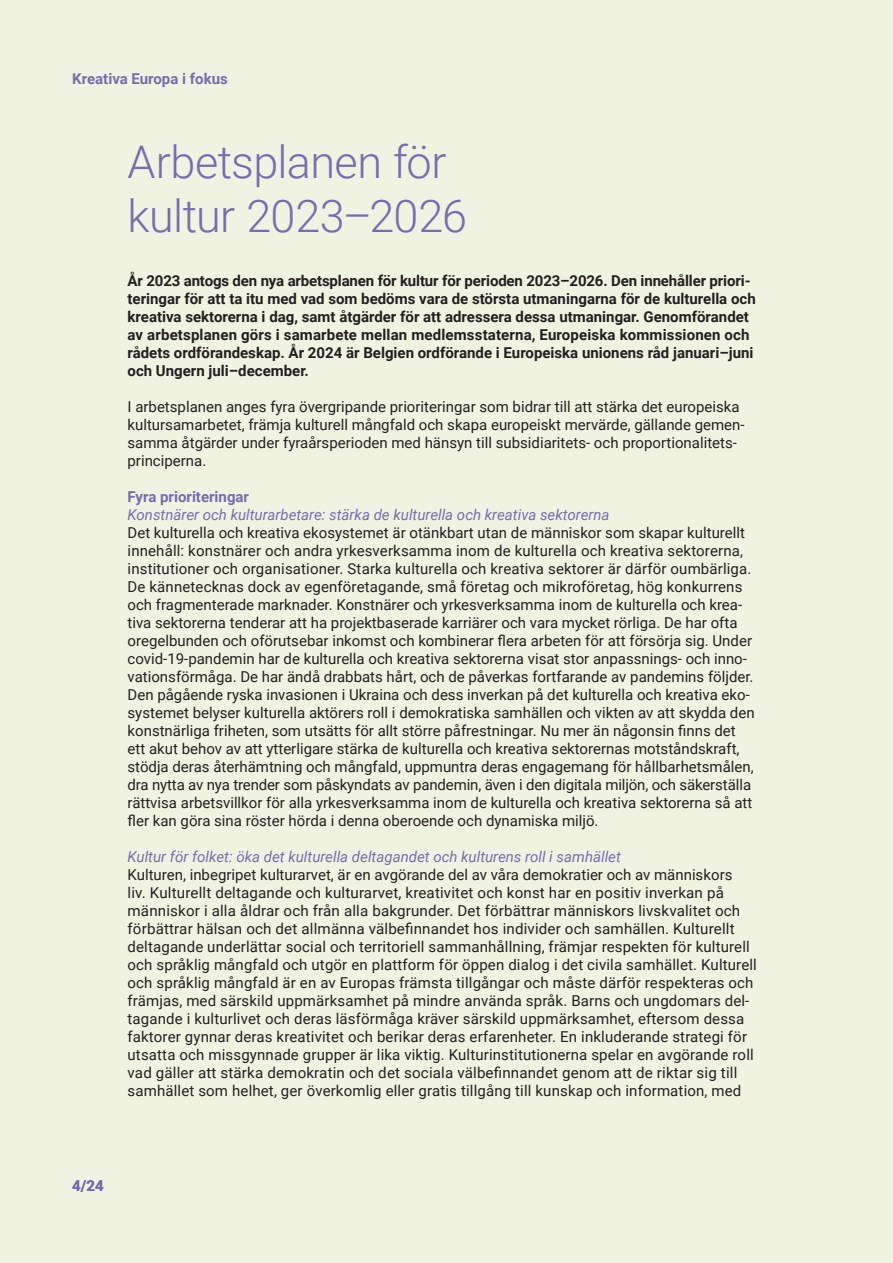
<style>
.page{position:relative;width:893px;height:1263px;background:#f1f3e2}
.page>*{position:absolute;margin:0;border:0;box-sizing:border-box;transform-origin:0 0}
.t1{font:300 45px/54px "Roboto";letter-spacing:-.015em;color:#766cb1}
.t2{font:15px/18px "Roboto";color:#231f20}
.t3{font:700 15px/18px "Roboto";color:#231f20}
.t4{font:italic 15px "Roboto";color:#766cb1}
.t5{font:700 15px "Roboto";color:#766cb1}
</style>
<div class="page">
<p class="t5" style="left:72px;top:68px;width:157px">Kreativa Europa i fokus</p>
<h1 class="t1" style="left:128px;top:134px;width:341px">Arbetsplanen för kultur 2023–2026</h1>
<p class="t3" style="left:128px;top:271px;width:630px">År 2023 antogs den nya arbetsplanen för kultur för perioden 2023–2026. Den innehåller priori&shy;teringar för att ta itu med vad som bedöms vara de största utmaningarna för de kulturella och kreativa sektorerna i dag, samt åtgärder för att adressera dessa utmaningar. Genomförandet av arbetsplanen görs i samarbete mellan medlemsstaterna, Europeiska kommissionen och rådets ordförandeskap. År 2024 är Belgien ordförande i Europeiska unionens råd januari–juni och Ungern juli–december.</p>
<p class="t2" style="left:128px;top:397px;width:618px">I arbetsplanen anges fyra övergripande prioriteringar som bidrar till att stärka det europeiska kultursamarbetet, främja kulturell mångfald och skapa europeiskt mervärde, gällande gemen&shy;samma åtgärder under fyraårsperioden med hänsyn till subsidiaritets- och proportionalitets&shy;principerna.</p>
<p class="t5" style="left:128px;top:486px;width:123px">Fyra prioriteringar</p>
<p class="t4" style="left:128px;top:504px;width:483px">Konstnärer och kulturarbetare: stärka de kulturella och kreativa sektorerna</p>
<p class="t2" style="left:128px;top:523px;width:619px">Det kulturella och kreativa ekosystemet är otänkbart utan de människor som skapar kulturellt</p>
<p class="t2" style="left:128px;top:541px;width:617px">innehåll: konstnärer och andra yrkesverksamma inom de kulturella och kreativa sektorerna,</p>
<p class="t2" style="left:128px;top:559px;width:625px">institutioner och organisationer. Starka kulturella och kreativa sektorer är därför oumbärliga.<br>De kännetecknas dock av egenföretagande, små företag och mikroföretag, hög konkurrens och fragmenterade marknader. Konstnärer och yrkesverksamma inom de kulturella och krea&shy;tiva sektorerna tenderar att ha projektbaserade karriärer och vara mycket rörliga. De har ofta</p>
<p class="t2" style="left:128px;top:631px;width:629px">oregelbunden och oförutsebar inkomst och kombinerar flera arbeten för att försörja sig. Under covid-19-pandemin har de kulturella och kreativa sektorerna visat stor anpassnings- och inno&shy;vationsförmåga. De har ändå drabbats hårt, och de påverkas fortfarande av pandemins följder.<br>Den pågående ryska invasionen i Ukraina och dess inverkan på det kulturella och kreativa eko&shy;systemet belyser kulturella aktörers roll i demokratiska samhällen och vikten av att skydda den</p>
<p class="t2" style="left:128px;top:721px;width:610px">konstnärliga friheten, som utsätts för allt större påfrestningar. Nu mer än någonsin finns det</p>
<p class="t2" style="left:128px;top:739px;width:628px">ett akut behov av att ytterligare stärka de kulturella och kreativa sektorernas motståndskraft, stödja deras återhämtning och mångfald, uppmuntra deras engagemang för hållbarhetsmålen, dra nytta av nya trender som påskyndats av pandemin, även i den digitala miljön, och säkerställa rättvisa arbetsvillkor för alla yrkesverksamma inom de kulturella och kreativa sektorerna så att</p>
<p class="t2" style="left:128px;top:811px;width:472px">fler kan göra sina röster hörda i denna oberoende och dynamiska miljö.</p>
<p class="t4" style="left:128px;top:846px;width:495px">Kultur för folket: öka det kulturella deltagandet och kulturens roll i samhället</p>
<p class="t2" style="left:128px;top:865px;width:607px">Kulturen, inbegripet kulturarvet, är en avgörande del av våra demokratier och av människors</p>
<p class="t2" style="left:128px;top:883px;width:614px">liv. Kulturellt deltagande och kulturarvet, kreativitet och konst har en positiv inverkan på människor i alla åldrar och från alla bakgrunder. Det förbättrar människors livskvalitet och</p>
<p class="t2" style="left:128px;top:919px;width:609px">förbättrar hälsan och det allmänna välbefinnandet hos individer och samhällen. Kulturellt</p>
<p class="t2" style="left:128px;top:937px;width:631px">deltagande underlättar social och territoriell sammanhållning, främjar respekten för kulturell och språklig mångfald och utgör en plattform för öppen dialog i det civila samhället. Kulturell och språklig mångfald är en av Europas främsta tillgångar och måste därför respekteras och främjas, med särskild uppmärksamhet på mindre använda språk. Barns och ungdomars del&shy;tagande i kulturlivet och deras läsförmåga kräver särskild uppmärksamhet, eftersom dessa faktorer gynnar deras kreativitet och berikar deras erfarenheter. En inkluderande strategi för utsatta och missgynnade grupper är lika viktig. Kulturinstitutionerna spelar en avgörande roll</p>
<p class="t2" style="left:128px;top:1063px;width:611px">vad gäller att stärka demokratin och det sociala välbefinnandet genom att de riktar sig till</p>
<p class="t2" style="left:128px;top:1081px;width:615px">samhället som helhet, ger överkomlig eller gratis tillgång till kunskap och information, med</p>
<p class="t5" style="left:72px;top:1175px;width:33px">4/24</p>
</div>
